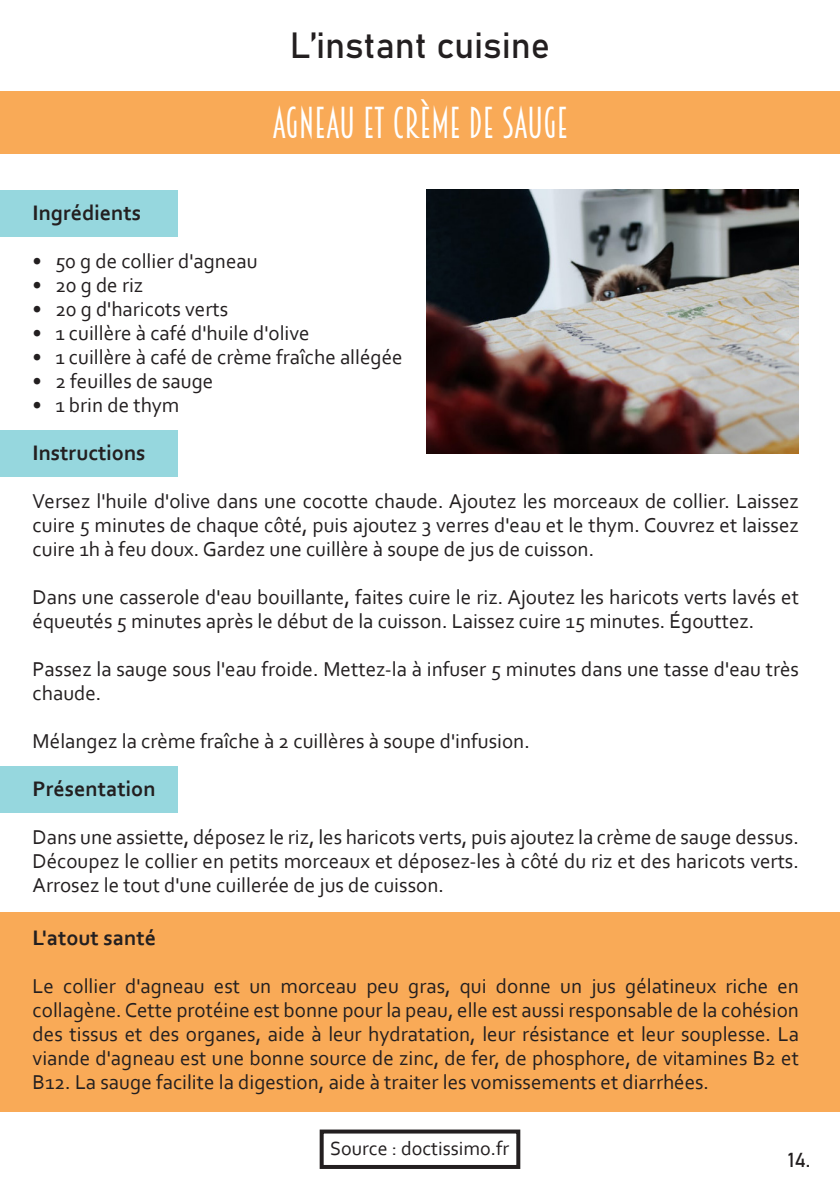
<style>
.page{position:relative;width:840px;height:1191px;background:#fff}
.page>*{position:absolute;margin:0;border:0;box-sizing:border-box;transform-origin:0 0}
.t1{font:40px "Breamcatcher";color:#fff}
.t2{font:36px "Bahnschrift";color:#231f20}
.t3{font:700 22px "Corbel";color:#231f20}
.t4{font:21px/24px "Corbel";color:#231f20}
.t5{font:20px "Corbel";color:#231f20}
.t6{font:20px "Bahnschrift";color:#231f20}
</style>
<div class="page">
<div style="left:0;top:766px;width:177px;height:46px;background:#96d7de"></div>
<div style="left:0;top:430px;width:177px;height:46px;background:#96d7de"></div>
<div style="left:0;top:912px;width:839px;height:200px;background:#f9aa57"></div>
<div style="left:0;top:190px;width:178px;height:47px;background:#96d7de"></div>
<div style="left:0;top:91px;width:839px;height:62px;background:#f9aa57"></div>
<div style="left:319px;top:1129px;width:201px;height:40px;border:4px solid #231f20"></div>
<img style="left:426px;top:190px;width:372px;height:263px">
<p class="t2" style="left:289px;top:18px;width:262px">L’instant cuisine</p>
<p class="t1" style="left:272px;top:99px;width:297px">AGNEAU ET CRÈME DE SAUGE</p>
<p class="t3" style="left:33px;top:198px;width:110px">Ingrédients</p>
<p class="t4" style="left:33px;top:248px;width:226px">• 50 g de collier d'agneau</p>
<p class="t4" style="left:33px;top:272px;width:112px">• 20 g de riz</p>
<p class="t4" style="left:33px;top:296px;width:197px">• 20 g d'haricots verts</p>
<p class="t4" style="left:33px;top:320px;width:278px">• 1 cuillère à café d'huile d'olive</p>
<p class="t4" style="left:33px;top:344px;width:371px">• 1 cuillère à café de crème fraîche allégée</p>
<p class="t4" style="left:33px;top:368px;width:182px">• 2 feuilles de sauge</p>
<p class="t4" style="left:33px;top:392px;width:148px">• 1 brin de thym</p>
<p class="t3" style="left:33px;top:438px;width:114px">Instructions</p>
<p class="t4" style="left:33px;top:488px;width:767px;text-align:justify">Versez l'huile d'olive dans une cocotte chaude. Ajoutez les morceaux de collier. Laissez cuire 5 minutes de chaque côté, puis ajoutez 3 verres d'eau et le thym. Couvrez et laissez cuire 1h à feu doux. Gardez une cuillère à soupe de jus de cuisson.</p>
<p class="t4" style="left:33px;top:584px;width:767px">Dans une casserole d'eau bouillante, faites cuire le riz. Ajoutez les haricots verts lavés et équeutés 5 minutes après le début de la cuisson. Laissez cuire 15 minutes. Égouttez.</p>
<p class="t4" style="left:33px;top:656px;width:767px">Passez la sauge sous l'eau froide. Mettez-la à infuser 5 minutes dans une tasse d'eau très chaude.</p>
<p class="t4" style="left:33px;top:728px;width:498px">Mélangez la crème fraîche à 2 cuillères à soupe d'infusion.</p>
<p class="t3" style="left:33px;top:774px;width:124px">Présentation</p>
<p class="t4" style="left:33px;top:824px;width:767px">Dans une assiette, déposez le riz, les haricots verts, puis ajoutez la crème de sauge dessus.</p>
<p class="t4" style="left:33px;top:848px;width:767px">Découpez le collier en petits morceaux et déposez-les à côté du riz et des haricots verts.<br>Arrosez le tout d'une cuillerée de jus de cuisson.</p>
<p class="t3" style="left:33px;top:924px;width:125px">L'atout santé</p>
<p class="t4" style="left:33px;top:974px;width:767px;text-align:justify">Le collier d'agneau est un morceau peu gras, qui donne un jus gélatineux riche en collagène. Cette protéine est bonne pour la peau, elle est aussi responsable de la cohésion des tissus et des organes, aide à leur hydratation, leur résistance et leur souplesse. La viande d'agneau est une bonne source de zinc, de fer, de phosphore, de vitamines B2 et B12. La sauge facilite la digestion, aide à traiter les vomissements et diarrhées.</p>
<p class="t5" style="left:330px;top:1136px;width:180px">Source : doctissimo.fr</p>
<p class="t6" style="left:787px;top:1144px;width:24px">14.</p>
</div>
